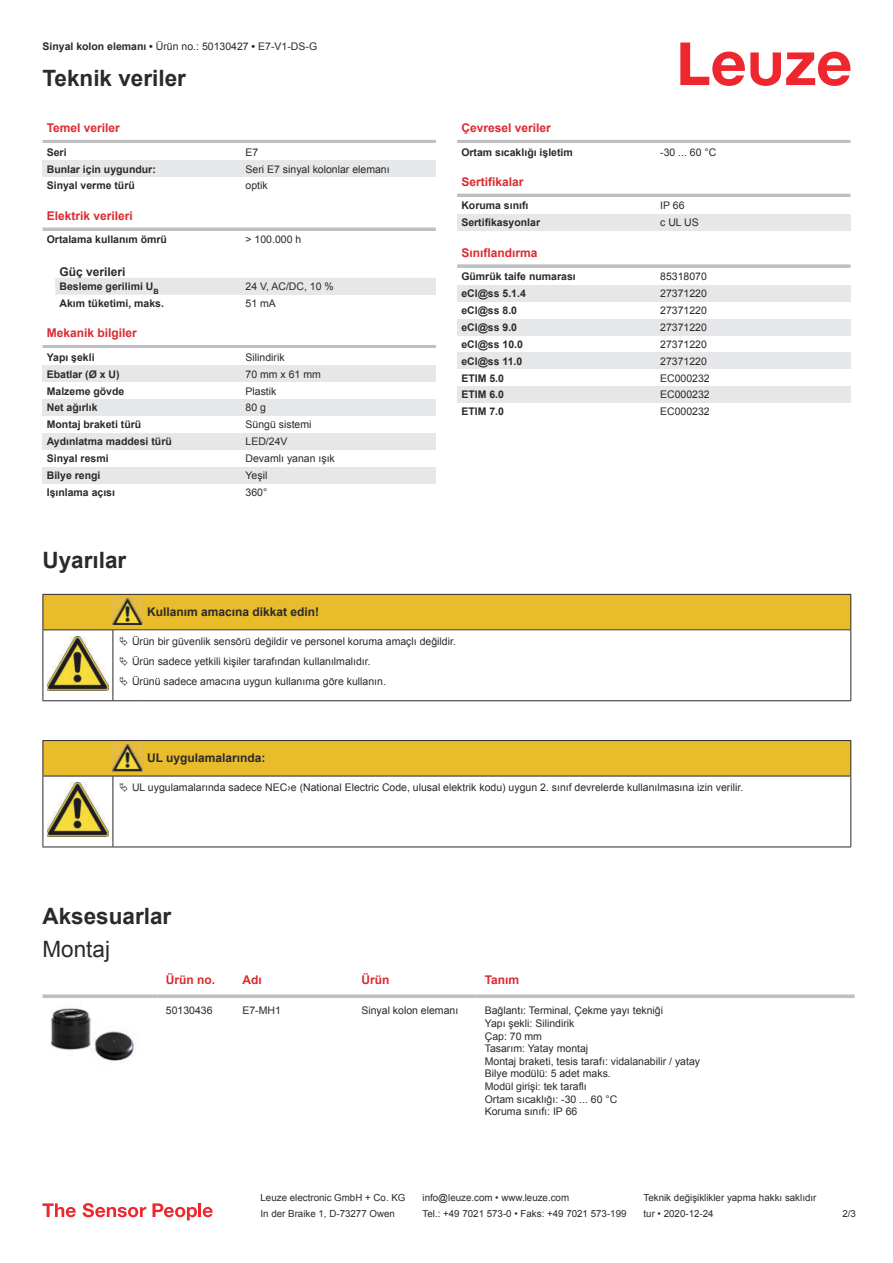
<style>
.page{position:relative;width:893px;height:1263px;background:#fff}
.page>*{position:absolute;margin:0;border:0;box-sizing:border-box;transform-origin:0 0}
.t1{font:700 22.5px "Arial";color:#2b292a}
.t2{font:22.5px "Arial";color:#2b292a}
.t3{font:700 12px "Arial";color:#db2a30}
.t4{font:700 12px "Arial";color:#2b292a}
.t5{font:10.5px/12.6px "Arial";color:#2b292a}
.t6{font:700 10.5px "Arial";color:#2b292a}
.t7{font:9.75px "Arial";color:#2b292a}
.s1{font-weight:700}
</style>
<div class="page">
<svg style="left:680px;top:43px;width:170px;height:43px"></svg>
<div style="left:55px;top:278px;width:187px;height:17px;background:#e6e7e9"></div>
<hr style="left:43px;top:140px;width:393px;height:3px;background:#bdbfc1">
<div style="left:43px;top:160px;width:199px;height:17px;background:#e6e7e9"></div>
<div style="left:242px;top:160px;width:194px;height:17px;background:#e6e7e9"></div>
<svg style="left:43px;top:227px;width:393px;height:4px;background:#c4c6c8"></svg>
<div style="left:242px;top:278px;width:194px;height:17px;background:#e6e7e9"></div>
<hr style="left:43px;top:345px;width:393px;height:3px;background:#bdbfc1">
<div style="left:43px;top:365px;width:199px;height:17px;background:#e6e7e9"></div>
<div style="left:242px;top:365px;width:194px;height:17px;background:#e6e7e9"></div>
<div style="left:43px;top:399px;width:199px;height:17px;background:#e6e7e9"></div>
<div style="left:242px;top:399px;width:194px;height:17px;background:#e6e7e9"></div>
<div style="left:43px;top:433px;width:199px;height:17px;background:#e6e7e9"></div>
<div style="left:242px;top:433px;width:194px;height:17px;background:#e6e7e9"></div>
<div style="left:43px;top:467px;width:199px;height:17px;background:#e6e7e9"></div>
<div style="left:242px;top:467px;width:194px;height:17px;background:#e6e7e9"></div>
<svg style="left:43px;top:994px;width:114px;height:4px"></svg>
<svg style="left:157px;top:994px;width:77px;height:4px"></svg>
<svg style="left:234px;top:994px;width:119px;height:4px"></svg>
<svg style="left:353px;top:994px;width:123px;height:4px"></svg>
<svg style="left:476px;top:994px;width:379px;height:4px;background:#c4c6c7"></svg>
<img style="left:50px;top:1007px;width:86px;height:56px">
<hr style="left:457px;top:140px;width:393px;height:3px;background:#bdbfc1">
<hr style="left:457px;top:194px;width:393px;height:3px;background:#bdbfc1">
<div style="left:457px;top:214px;width:200px;height:17px;background:#e6e7e9"></div>
<div style="left:657px;top:214px;width:193px;height:17px;background:#e6e7e9"></div>
<svg style="left:457px;top:264px;width:393px;height:4px;background:#c3c5c7"></svg>
<div style="left:457px;top:285px;width:200px;height:17px;background:#e6e7e9"></div>
<div style="left:657px;top:285px;width:193px;height:17px;background:#e6e7e9"></div>
<div style="left:457px;top:319px;width:200px;height:17px;background:#e6e7e9"></div>
<div style="left:657px;top:319px;width:193px;height:17px;background:#e6e7e9"></div>
<div style="left:457px;top:352px;width:200px;height:17px;background:#e6e7e9"></div>
<div style="left:657px;top:352px;width:193px;height:17px;background:#e6e7e9"></div>
<div style="left:457px;top:386px;width:200px;height:17px;background:#e6e7e9"></div>
<div style="left:657px;top:386px;width:193px;height:17px;background:#e6e7e9"></div>
<svg style="left:43px;top:1203px;width:33px;height:14px"></svg>
<svg style="left:83px;top:1203px;width:63px;height:14px"></svg>
<svg style="left:153px;top:1203px;width:44px;height:17px"></svg>
<hr style="left:198px;top:1203px;width:3px;height:14px;background:#ed272d">
<svg style="left:203px;top:1207px;width:10px;height:10px"></svg>
<hr style="left:43px;top:700px;width:70px;height:1px;background:#2b292a">
<hr style="left:113px;top:700px;width:30px;height:1px;background:#2b292a">
<hr style="left:143px;top:700px;width:708px;height:1px;background:#2b292a">
<div style="left:44px;top:741px;width:806px;height:35px;background:#e8bc2a"></div>
<hr style="left:43px;top:740px;width:70px;height:1px;background:#2b292a">
<hr style="left:43px;top:741px;width:1px;height:35px;background:#2b292a">
<hr style="left:43px;top:776px;width:70px;height:1px;background:#2b292a">
<hr style="left:113px;top:740px;width:30px;height:1px;background:#2b292a">
<hr style="left:113px;top:776px;width:30px;height:1px;background:#2b292a">
<hr style="left:143px;top:740px;width:708px;height:1px;background:#2b292a">
<hr style="left:850px;top:741px;width:1px;height:35px;background:#2b292a">
<hr style="left:143px;top:776px;width:708px;height:1px;background:#2b292a">
<hr style="left:43px;top:776px;width:1px;height:66px;background:#2b292a">
<hr style="left:113px;top:776px;width:1px;height:66px;background:#2b292a">
<hr style="left:850px;top:776px;width:1px;height:66px;background:#2b292a">
<hr style="left:43px;top:846px;width:70px;height:1px;background:#2b292a">
<hr style="left:113px;top:846px;width:30px;height:1px;background:#2b292a">
<hr style="left:143px;top:846px;width:708px;height:1px;background:#2b292a">
<img style="left:113px;top:745px;width:30px;height:26px">
<img style="left:47px;top:782px;width:61px;height:54px">
<svg style="left:43px;top:594px;width:808px;height:106px"></svg>
<p class="t5" style="left:43px;top:41px;width:276px"><span class="s1">Sinyal kolon elemanı •</span> Ürün no.: 50130427 <span class="s1">•</span> E7-V1-DS-G</p>
<h1 class="t1" style="left:43px;top:70px;width:145px">Teknik veriler</h1>
<p class="t3" style="left:47px;top:123px;width:75px">Temel veriler</p>
<p class="t6" style="left:47px;top:148px;width:21px">Seri</p>
<p class="t5" style="left:246px;top:147px;width:14px">E7</p>
<p class="t6" style="left:47px;top:161px;width:111px">Bunlar için uygundur:</p>
<p class="t5" style="left:246px;top:162px;width:146px">Seri E7 sinyal kolonlar elemanı</p>
<p class="t6" style="left:47px;top:182px;width:90px">Sinyal verme türü</p>
<p class="t5" style="left:246px;top:179px;width:24px">optik</p>
<p class="t3" style="left:47px;top:211px;width:88px">Elektrik verileri</p>
<p class="t6" style="left:47px;top:232px;width:122px">Ortalama kullanım ömrü</p>
<p class="t5" style="left:246px;top:233px;width:57px">&gt; 100.000 h</p>
<p class="t4" style="left:60px;top:263px;width:68px">Güç verileri</p>
<p class="t6" style="left:60px;top:279px;width:101px">Besleme gerilimi U<sub>B</sub></p>
<p class="t5" style="left:246px;top:281px;width:90px">24 V, AC/DC, 10 %</p>
<p class="t6" style="left:60px;top:296px;width:106px">Akım tüketimi, maks.</p>
<p class="t5" style="left:246px;top:298px;width:32px">51 mA</p>
<p class="t3" style="left:47px;top:325px;width:92px">Mekanik bilgiler</p>
<p class="t6" style="left:47px;top:350px;width:49px">Yapı şekli</p>
<p class="t5" style="left:246px;top:352px;width:41px">Silindirik</p>
<p class="t6" style="left:47px;top:367px;width:74px">Ebatlar (Ø x U)</p>
<p class="t5" style="left:246px;top:369px;width:77px">70 mm x 61 mm</p>
<p class="t6" style="left:47px;top:383px;width:79px">Malzeme gövde</p>
<p class="t5" style="left:246px;top:385px;width:32px">Plastik</p>
<p class="t6" style="left:47px;top:400px;width:52px">Net ağırlık</p>
<p class="t5" style="left:246px;top:401px;width:22px">80 g</p>
<p class="t6" style="left:47px;top:421px;width:96px">Montaj braketi türü</p>
<p class="t5" style="left:246px;top:418px;width:67px">Süngü sistemi</p>
<p class="t6" style="left:47px;top:434px;width:127px">Aydınlatma maddesi türü</p>
<p class="t5" style="left:246px;top:436px;width:44px">LED/24V</p>
<p class="t6" style="left:47px;top:454px;width:63px">Sinyal resmi</p>
<p class="t5" style="left:246px;top:452px;width:91px">Devamlı yanan ışık</p>
<p class="t6" style="left:47px;top:468px;width:55px">Bilye rengi</p>
<p class="t5" style="left:246px;top:469px;width:23px">Yeşil</p>
<p class="t6" style="left:47px;top:485px;width:70px">Işınlama açısı</p>
<p class="t5" style="left:246px;top:487px;width:23px">360°</p>
<h1 class="t1" style="left:43px;top:544px;width:85px">Uyarılar</h1>
<p class="t3" style="left:461px;top:123px;width:91px">Çevresel veriler</p>
<p class="t6" style="left:461px;top:145px;width:113px">Ortam sıcaklığı işletim</p>
<p class="t5" style="left:660px;top:147px;width:58px">-30 ... 60 °C</p>
<p class="t3" style="left:461px;top:177px;width:64px">Sertifikalar</p>
<p class="t6" style="left:461px;top:198px;width:69px">Koruma sınıfı</p>
<p class="t5" style="left:660px;top:200px;width:26px">IP 66</p>
<p class="t6" style="left:461px;top:219px;width:80px">Sertifikasyonlar</p>
<p class="t5" style="left:660px;top:217px;width:40px">c UL US</p>
<p class="t3" style="left:461px;top:244px;width:78px">Sınıflandırma</p>
<p class="t6" style="left:461px;top:269px;width:116px">Gümrük taife numarası</p>
<p class="t5" style="left:660px;top:271px;width:48px">85318070</p>
<p class="t6" style="left:461px;top:286px;width:66px">eCl@ss 5.1.4</p>
<p class="t5" style="left:660px;top:288px;width:48px">27371220</p>
<p class="t6" style="left:461px;top:303px;width:57px">eCl@ss 8.0</p>
<p class="t5" style="left:660px;top:305px;width:48px">27371220</p>
<p class="t6" style="left:461px;top:320px;width:57px">eCl@ss 9.0</p>
<p class="t5" style="left:660px;top:322px;width:48px">27371220</p>
<p class="t6" style="left:461px;top:337px;width:63px">eCl@ss 10.0</p>
<p class="t5" style="left:660px;top:339px;width:48px">27371220</p>
<p class="t6" style="left:461px;top:354px;width:63px">eCl@ss 11.0</p>
<p class="t5" style="left:660px;top:356px;width:48px">27371220</p>
<p class="t6" style="left:461px;top:370px;width:44px">ETIM 5.0</p>
<p class="t5" style="left:660px;top:373px;width:51px">EC000232</p>
<p class="t6" style="left:461px;top:387px;width:44px">ETIM 6.0</p>
<p class="t5" style="left:660px;top:389px;width:51px">EC000232</p>
<p class="t6" style="left:461px;top:404px;width:44px">ETIM 7.0</p>
<p class="t5" style="left:660px;top:406px;width:51px">EC000232</p>
<p class="t4" style="left:147px;top:604px;width:174px">Kullanım amacına dikkat edin!</p>
<p class="t5" style="left:132px;top:631px;width:325px;line-height:20.2px">Ürün bir güvenlik sensörü değildir ve personel koruma amaçlı değildir.<br>Ürün sadece yetkili kişiler tarafından kullanılmalıdır.<br>Ürünü sadece amacına uygun kullanıma göre kullanın.</p>
<p class="t4" style="left:147px;top:750px;width:120px">UL uygulamalarında:</p>
<p class="t5" style="left:132px;top:781px;width:613px">UL uygulamalarında sadece NEC›e (National Electric Code, ulusal elektrik kodu) uygun 2. sınıf devrelerde kullanılmasına izin verilir.</p>
<h1 class="t1" style="left:43px;top:907px;width:130px">Aksesuarlar</h1>
<h1 class="t2" style="left:43px;top:941px;width:69px">Montaj</h1>
<p class="t3" style="left:166px;top:971px;width:51px">Ürün no.</p>
<p class="t3" style="left:242px;top:971px;width:21px">Adı</p>
<p class="t3" style="left:361px;top:975px;width:29px">Ürün</p>
<p class="t3" style="left:485px;top:971px;width:36px">Tanım</p>
<p class="t5" style="left:166px;top:1005px;width:48px">50130436</p>
<p class="t5" style="left:242px;top:1005px;width:40px">E7-MH1</p>
<p class="t5" style="left:361px;top:1004px;width:98px">Sinyal kolon elemanı</p>
<p class="t5" style="left:485px;top:1004px;width:217px">Bağlantı: Terminal, Çekme yayı tekniği<br>Yapı şekli: Silindirik<br>Çap: 70 mm<br>Tasarım: Yatay montaj<br>Montaj braketi, tesis tarafı: vidalanabilir / yatay<br>Bilye modülü: 5 adet maks.<br>Modül girişi: tek taraflı<br>Ortam sıcaklığı: -30 ... 60 °C<br>Koruma sınıfı: IP 66</p>
<p class="t7" style="left:261px;top:1194px;width:146px">Leuze electronic GmbH + Co. KG</p>
<p class="t7" style="left:423px;top:1194px;width:148px">info@leuze.com • www.leuze.com</p>
<p class="t7" style="left:644px;top:1191px;width:174px">Teknik değişiklikler yapma hakkı saklıdır</p>
<p class="t7" style="left:261px;top:1210px;width:136px">In der Braike 1, D-73277 Owen</p>
<p class="t7" style="left:423px;top:1210px;width:205px">Tel.: +49 7021 573-0 • Faks: +49 7021 573-199</p>
<p class="t7" style="left:644px;top:1210px;width:72px">tur • 2020-12-24</p>
<p class="t7" style="left:842px;top:1210px;width:15px">2 /3</p>
</div>
